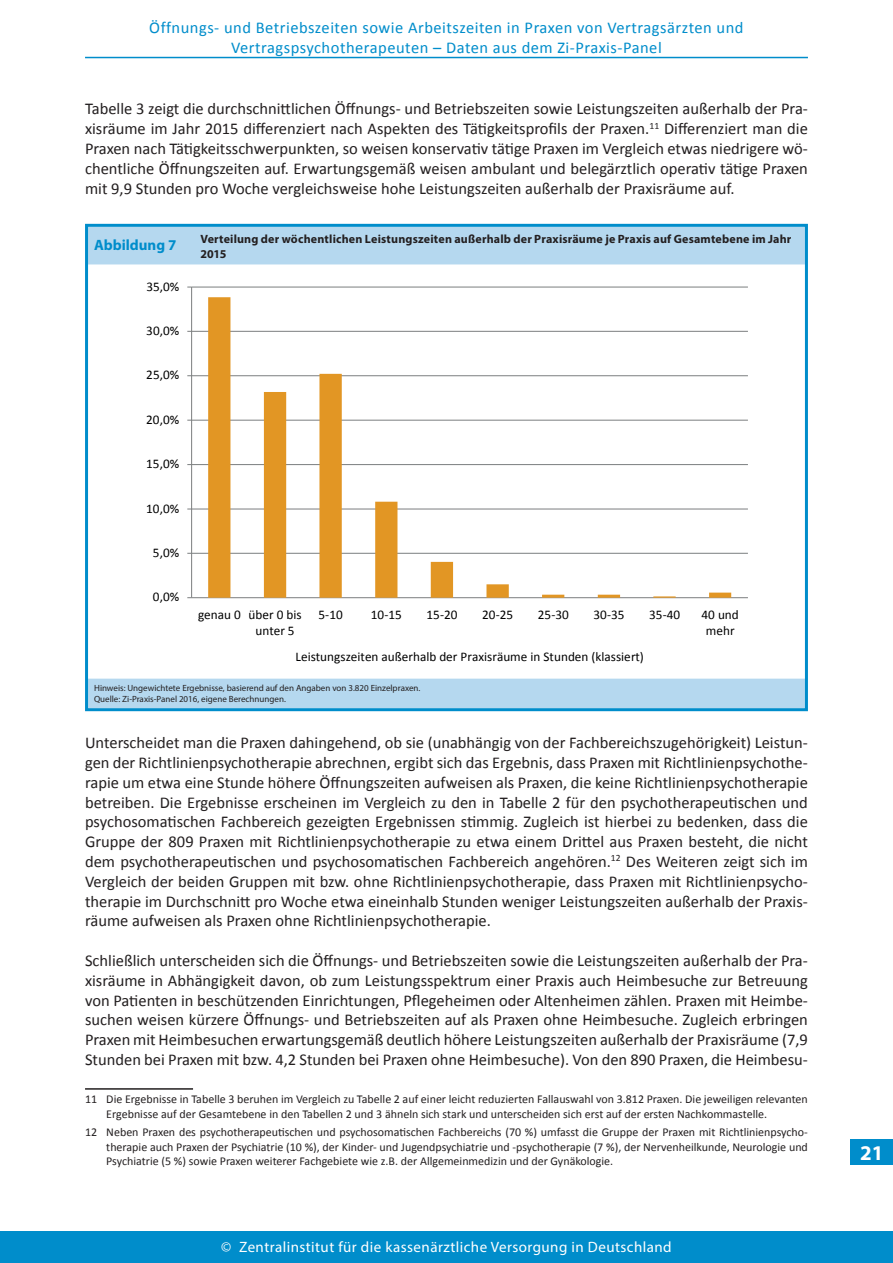
<style>
.page{position:relative;width:893px;height:1263px;background:#fff}
.page>*{position:absolute;margin:0;border:0;box-sizing:border-box;transform-origin:0 0}
.t1{font:700 21px "Myriad Pro";color:#fff}
.t2{font:16.5px/19.8px "Calibri";color:#231f20;text-align:justify}
.t3{font:16.5px/19.8px "Calibri";letter-spacing:.03em;color:#008dcb;text-align:center}
.t4{font:15px "Myriad Pro";letter-spacing:.03em;color:#fff}
.t5{font:700 15px "Myriad Pro";color:#008dcb}
.t6{font:13.2px/16.2px "Calibri";color:#000001}
.t7{font:12px/14.4px "Calibri";color:#231f20}
.t8{font:700 12px/14.4px "Myriad Pro";letter-spacing:.015em;color:#231f20}
.t9{font:9px/10.8px "Myriad Pro";color:#231f20}
</style>
<div class="page">
<div style="left:0;top:1231px;width:893px;height:32px;background:#008dcb"></div>
<hr style="left:85px;top:57px;width:723px;height:1px;background:#008dcb">
<div style="left:850px;top:1140px;width:43px;height:25px;background:#008dcb"></div>
<hr style="left:85px;top:1088px;width:108px;height:2px;background:#231f20">
<svg style="left:89px;top:228px;width:715px;height:479px"></svg>
<div style="left:192px;top:287px;width:556px;height:311px;background:#fff"></div>
<hr style="left:192px;top:287px;width:556px;height:1px;background:#7b7e7f">
<hr style="left:192px;top:331px;width:556px;height:1px;background:#7b7e7f">
<hr style="left:192px;top:375px;width:556px;height:1px;background:#7b7e7f">
<hr style="left:192px;top:420px;width:556px;height:1px;background:#7b7e7f">
<hr style="left:192px;top:464px;width:556px;height:1px;background:#7b7e7f">
<hr style="left:192px;top:509px;width:556px;height:1px;background:#7b7e7f">
<hr style="left:192px;top:553px;width:556px;height:1px;background:#7b7e7f">
<hr style="left:192px;top:597px;width:556px;height:1px;background:#7b7e7f">
<svg style="left:208px;top:297px;width:523px;height:301px"></svg>
<hr style="left:191px;top:287px;width:1px;height:311px;background:#7b7e7f">
<div style="left:85px;top:224px;width:723px;height:487px;border:3px solid #008dcb"></div>
<p class="t3" style="left:149px;top:17px;width:596px">Öffnungs- und Betriebszeiten sowie Arbeitszeiten in Praxen von Vertragsärzten und<br>Vertragspsychotherapeuten – Daten aus dem Zi-Praxis-Panel</p>
<p class="t2" style="left:85px;top:99px;width:724px">Tabelle 3 zeigt die durchschnittlichen Öffnungs- und Betriebszeiten sowie Leistungszeiten außerhalb der Pra&shy;xisräume im Jahr 2015 differenziert nach Aspekten des Tätigkeitsprofils der Praxen.<sup>11</sup> Differenziert man die Praxen nach Tätigkeitsschwerpunkten, so weisen konservativ tätige Praxen im Vergleich etwas niedrigere wö&shy;chentliche Öffnungszeiten auf. Erwartungsgemäß weisen ambulant und belegärztlich operativ tätige Praxen mit 9,9 Stunden pro Woche vergleichsweise hohe Leistungszeiten außerhalb der Praxisräume auf.</p>
<p class="t5" style="left:94px;top:235px;width:84px">Abbildung 7</p>
<p class="t8" style="left:200px;top:232px;width:593px">Verteilung der wöchentlichen Leistungszeiten außerhalb der Praxisräume je Praxis auf Gesamtebene im Jahr<br>2015</p>
<p class="t6" style="left:146px;top:278px;width:35px">35,0%</p>
<p class="t6" style="left:146px;top:323px;width:35px">30,0%</p>
<p class="t6" style="left:146px;top:367px;width:35px">25,0%</p>
<p class="t6" style="left:146px;top:411px;width:35px">20,0%</p>
<p class="t6" style="left:146px;top:456px;width:35px">15,0%</p>
<p class="t6" style="left:146px;top:500px;width:35px">10,0%</p>
<p class="t6" style="left:153px;top:545px;width:28px">5,0%</p>
<p class="t6" style="left:153px;top:589px;width:28px">0,0%</p>
<p class="t6" style="left:255px;top:606px;width:48px;text-indent:-57px">genau 0 über 0 bis unter 5</p>
<p class="t6" style="left:319px;top:606px;width:26px">5-10</p>
<p class="t6" style="left:371px;top:606px;width:32px">10-15</p>
<p class="t6" style="left:427px;top:606px;width:32px">15-20</p>
<p class="t6" style="left:482px;top:606px;width:32px">20-25</p>
<p class="t6" style="left:538px;top:606px;width:32px">25-30</p>
<p class="t6" style="left:593px;top:606px;width:32px">30-35</p>
<p class="t6" style="left:649px;top:606px;width:32px">35-40</p>
<p class="t6" style="left:702px;top:606px;width:39px;text-align:center">40 und mehr</p>
<p class="t6" style="left:295px;top:648px;width:350px">Leistungszeiten außerhalb der Praxisräume in Stunden (klassiert)</p>
<p class="t9" style="left:94px;top:683px;width:328px">Hinweis: Ungewichtete Ergebnisse, basierend auf den Angaben von 3.820 Einzelpraxen.<br>Quelle: Zi-Praxis-Panel 2016, eigene Berechnungen.</p>
<p class="t2" style="left:85px;top:733px;width:724px">Unterscheidet man die Praxen dahingehend, ob sie (unabhängig von der Fachbereichszugehörigkeit) Leistun&shy;gen der Richtlinienpsychotherapie abrechnen, ergibt sich das Ergebnis, dass Praxen mit Richtlinienpsychothe&shy;rapie um etwa eine Stunde höhere Öffnungszeiten aufweisen als Praxen, die keine Richtlinienpsychotherapie betreiben. Die Ergebnisse erscheinen im Vergleich zu den in Tabelle 2 für den psychotherapeutischen und psychosomatischen Fachbereich gezeigten Ergebnissen stimmig. Zugleich ist hierbei zu bedenken, dass die Gruppe der 809 Praxen mit Richtlinienpsychotherapie zu etwa einem Drittel aus Praxen besteht, die nicht dem psychotherapeutischen und psychosomatischen Fachbereich angehören.<sup>12</sup> Des Weiteren zeigt sich im Vergleich der beiden Gruppen mit bzw. ohne Richtlinienpsychotherapie, dass Praxen mit Richtlinienpsycho&shy;therapie im Durchschnitt pro Woche etwa eineinhalb Stunden weniger Leistungszeiten außerhalb der Praxis&shy;räume aufweisen als Praxen ohne Richtlinienpsychotherapie.</p>
<p class="t2" style="left:85px;top:951px;width:724px">Schließlich unterscheiden sich die Öffnungs- und Betriebszeiten sowie die Leistungszeiten außerhalb der Pra&shy;xisräume in Abhängigkeit davon, ob zum Leistungsspektrum einer Praxis auch Heimbesuche zur Betreuung von Patienten in beschützenden Einrichtungen, Pflegeheimen oder Altenheimen zählen. Praxen mit Heimbe&shy;suchen weisen kürzere Öffnungs- und Betriebszeiten auf als Praxen ohne Heimbesuche. Zugleich erbringen Praxen mit Heimbesuchen erwartungsgemäß deutlich höhere Leistungszeiten außerhalb der Praxisräume (7,9<br>Stunden bei Praxen mit bzw. 4,2 Stunden bei Praxen ohne Heimbesuche). Von den 890 Praxen, die Heimbesu-</p>
<p class="t7" style="left:106px;top:1092px;width:703px;text-indent:-21px">11 Die Ergebnisse in Tabelle 3 beruhen im Vergleich zu Tabelle 2 auf einer leicht reduzierten Fallauswahl von 3.812 Praxen. Die jeweiligen relevanten<br>Ergebnisse auf der Gesamtebene in den Tabellen 2 und 3 ähneln sich stark und unterscheiden sich erst auf der ersten Nachkommastelle.</p>
<p class="t7" style="left:106px;top:1125px;width:703px;text-align:justify;text-indent:-21px">12 Neben Praxen des psychotherapeutischen und psychosomatischen Fachbereichs (70 %) umfasst die Gruppe der Praxen mit Richtlinienpsycho&shy;therapie auch Praxen der Psychiatrie (10 %), der Kinder- und Jugendpsychiatrie und -psychotherapie (7 %), der Nervenheilkunde, Neurologie und Psychiatrie (5 %) sowie Praxen weiterer Fachgebiete wie z.B. der Allgemeinmedizin und der Gynäkologie.</p>
<p class="t4" style="left:221px;top:1238px;width:452px">© Zentralinstitut für die kassenärztliche Versorgung in Deutschland</p>
<p class="t1" style="left:860px;top:1139px;width:25px">21</p>
</div>
